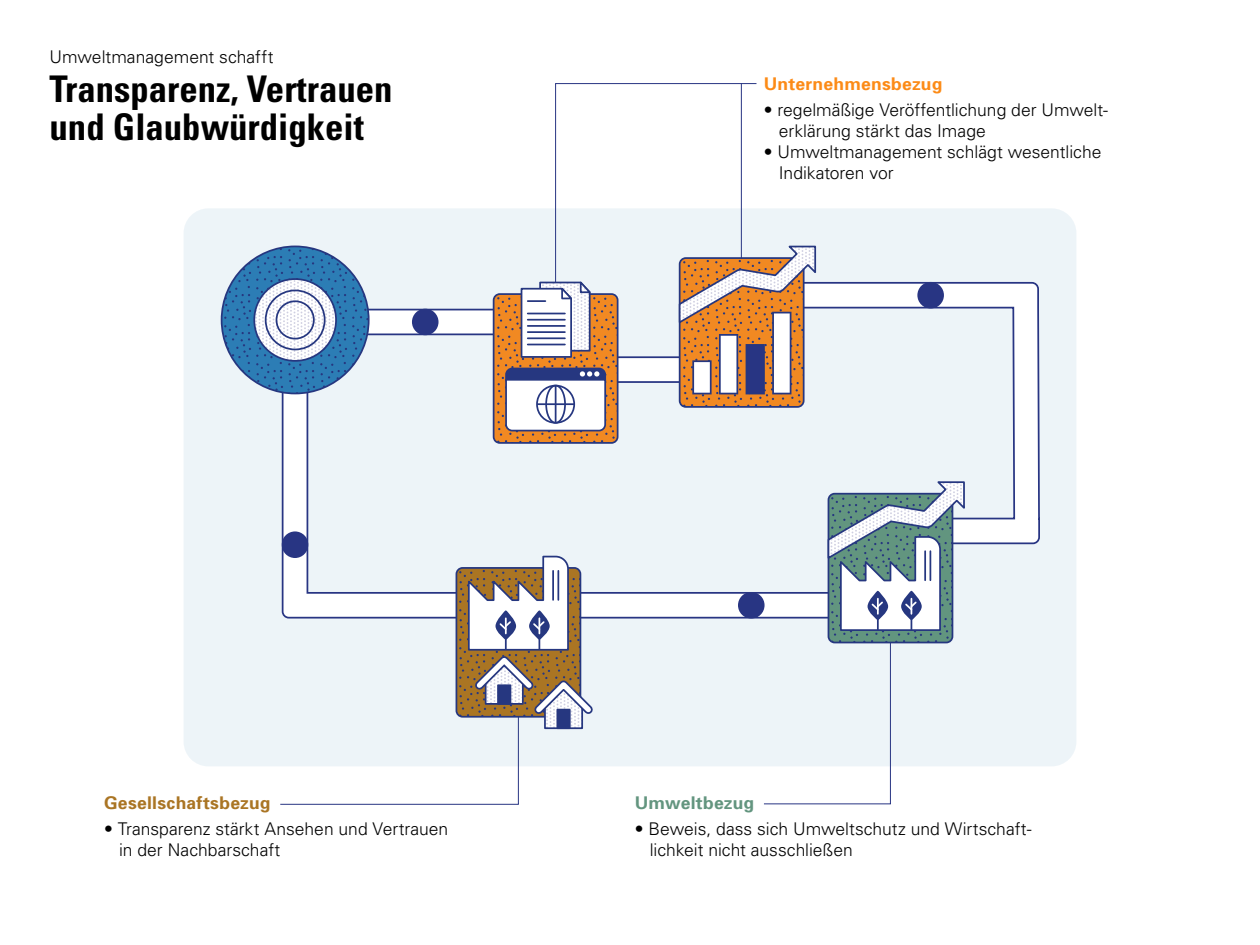
<style>
.page{position:relative;width:1260px;height:945px;background:#fff}
.page>*{position:absolute;margin:0;border:0;box-sizing:border-box;transform-origin:0 0}
.t1{font:700 condensed 36.75px/38.5px "Univers";color:#000}
.t2{font:300 17.5px/21px "Univers";color:#000}
.t3{font:700 17.5px "Univers";letter-spacing:.015em;color:#aa7524}
.t4{font:700 17.5px "Univers";letter-spacing:.01em;color:#fc8b17}
.t5{font:700 17.5px "Univers";letter-spacing:.005em;color:#63957f}
</style>
<div class="page">
<div style="left:184px;top:208px;width:892px;height:558px;background:#edf4f8;border-radius:25px"></div>
<svg style="left:281px;top:261px;width:536px;height:358px"></svg>
<svg style="left:703px;top:281px;width:337px;height:264px"></svg>
<div style="left:283px;top:532px;width:24px;height:25px;background:#283583;border-radius:50%"></div>
<div style="left:282px;top:531px;width:26px;height:27px;border:2px solid #283583;border-radius:50%"></div>
<div style="left:413px;top:310px;width:25px;height:24px;background:#283583;border-radius:50%"></div>
<div style="left:412px;top:309px;width:27px;height:26px;border:2px solid #283583;border-radius:50%"></div>
<div style="left:918px;top:283px;width:25px;height:25px;background:#283583;border-radius:50%"></div>
<div style="left:917px;top:282px;width:27px;height:27px;border:2px solid #283583;border-radius:50%"></div>
<div style="left:739px;top:593px;width:25px;height:25px;background:#283583;border-radius:50%"></div>
<div style="left:738px;top:592px;width:27px;height:27px;border:2px solid #283583;border-radius:50%"></div>
<svg style="left:555px;top:83px;width:202px;height:246px"></svg>
<hr style="left:741px;top:83px;width:1px;height:225px;background:#283583">
<svg style="left:492px;top:282px;width:127px;height:163px"></svg>
<svg style="left:677px;top:246px;width:139px;height:163px"></svg>
<svg style="left:763px;top:481px;width:202px;height:324px"></svg>
<svg style="left:280px;top:556px;width:313px;height:249px"></svg>
<svg style="left:221px;top:246px;width:149px;height:148px"></svg>
<svg style="left:254px;top:279px;width:82px;height:82px;fill:#fcfcfd"></svg>
<div style="left:253px;top:278px;width:84px;height:84px;border:2px solid #263780;border-radius:50%"></div>
<div style="left:265px;top:290px;width:61px;height:60px;border:2px solid #263780;border-radius:50%"></div>
<div style="left:276px;top:300px;width:39px;height:40px;border:2px solid #263780;border-radius:50%"></div>
<p class="t2" style="left:50px;top:47px;width:225px">Umweltmanagement schafft</p>
<h1 class="t1" style="left:50px;top:70px;width:344px">Transparenz, Vertrauen und Glaubwürdigkeit</h1>
<p class="t4" style="left:764px;top:73px;width:180px">Unternehmensbezug</p>
<p class="t2" style="left:779px;top:99px;width:331px;text-indent:-15px">• regelmäßige Veröffentlichung der Umwelt&shy;erklärung stärkt das Image</p>
<p class="t2" style="left:779px;top:141px;width:324px;text-indent:-15px">• Umweltmanagement schlägt wesentliche<br>Indikatoren vor</p>
<p class="t3" style="left:104px;top:792px;width:168px">Gesellschaftsbezug</p>
<p class="t2" style="left:119px;top:818px;width:331px;text-indent:-15px">• Transparenz stärkt Ansehen und Vertrauen in der Nachbarschaft</p>
<p class="t5" style="left:635px;top:792px;width:121px">Umweltbezug</p>
<p class="t2" style="left:650px;top:818px;width:383px;text-indent:-15px">• Beweis, dass sich Umweltschutz und Wirtschaft&shy;lichkeit nicht ausschließen</p>
</div>
